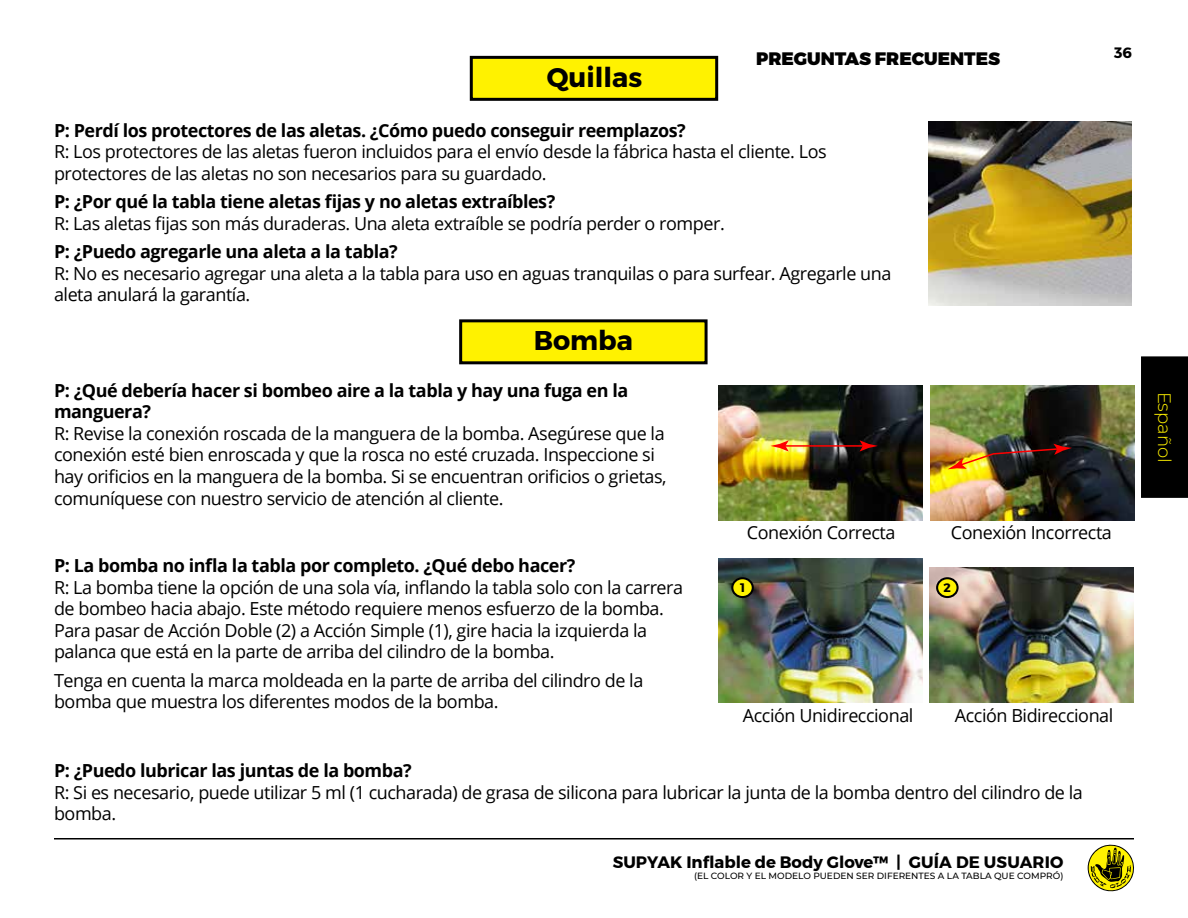
<style>
.page{position:relative;width:1188px;height:918px;background:#fff}
.page>*{position:absolute;margin:0;border:0;box-sizing:border-box;transform-origin:0 0}
.t1{font:700 27px "Montserrat";color:#000}
.t2{font:18px/21.6px "Open Sans";letter-spacing:-.025em;color:#000}
.t3{font:700 18px/21.6px "Open Sans";letter-spacing:-.025em;color:#000}
.t4{font:900 18px "Montserrat";color:#000}
.t5{font:300 18px "Montserrat";color:#fff200}
.t6{font:700 16.5px "Montserrat";color:#000}
.t7{font:700 15px "Montserrat";color:#000}
.t8{font:700 12.3px "Montserrat";color:#000}
.t9{font:500 9px "Montserrat";color:#000}
</style>
<div class="page">
<div style="left:471px;top:57px;width:246px;height:42px;background:#fff200"></div>
<div style="left:470px;top:56px;width:248px;height:45px;border:3px solid #000"></div>
<div style="left:461px;top:321px;width:245px;height:42px;background:#fff200"></div>
<div style="left:459px;top:319px;width:249px;height:45px;border:3px solid #000"></div>
<img style="left:929px;top:122px;width:203px;height:184px">
<img style="left:718px;top:385px;width:204px;height:135px">
<img style="left:930px;top:385px;width:204px;height:135px">
<hr style="left:783px;top:445px;width:83px;height:2px;background:#f00">
<svg style="left:770px;top:440px;width:19px;height:11px"></svg>
<svg style="left:860px;top:440px;width:18px;height:11px"></svg>
<img style="left:948px;top:444px;width:124px;height:25px">
<img style="left:718px;top:558px;width:204px;height:144px">
<img style="left:929px;top:568px;width:204px;height:134px">
<svg style="left:732px;top:578px;width:21px;height:19px"></svg>
<div style="left:731px;top:577px;width:23px;height:21px;border:2px solid #000;border-radius:50%"></div>
<svg style="left:937px;top:578px;width:21px;height:19px"></svg>
<div style="left:936px;top:577px;width:23px;height:21px;border:2px solid #000;border-radius:50%"></div>
<hr style="left:54px;top:838px;width:1080px;height:2px;background:#000">
<svg style="left:1088px;top:844px;width:46px;height:48px"></svg>
<div style="left:1141px;top:356px;width:47px;height:142px;background:#000"></div>
<h1 class="t1" style="left:547px;top:60px;width:97px">Quillas</h1>
<p class="t4" style="left:756px;top:47px;width:246px">PREGUNTAS FRECUENTES</p>
<p class="t3" style="left:54px;top:119px;width:633px">P: Perdí los protectores de las aletas. ¿Cómo puedo conseguir reemplazos?</p>
<p class="t2" style="left:54px;top:141px;width:774px">R: Los protectores de las aletas fueron incluidos para el envío desde la fábrica hasta el cliente. Los protectores de las aletas no son necesarios para su guardado.</p>
<p class="t3" style="left:54px;top:190px;width:503px">P: ¿Por qué la tabla tiene aletas fijas y no aletas extraíbles?</p>
<p class="t2" style="left:54px;top:212px;width:672px">R: Las aletas fijas son más duraderas. Una aleta extraíble se podría perder o romper.</p>
<p class="t3" style="left:54px;top:240px;width:345px">P: ¿Puedo agregarle una aleta a la tabla?</p>
<p class="t2" style="left:54px;top:262px;width:839px">R: No es necesario agregar una aleta a la tabla para uso en aguas tranquilas o para surfear. Agregarle una aleta anulará la garantía.</p>
<h1 class="t1" style="left:534px;top:324px;width:101px">Bomba</h1>
<p class="t3" style="left:54px;top:379px;width:576px">P: ¿Qué debería hacer si bombeo aire a la tabla y hay una fuga en la manguera?</p>
<p class="t2" style="left:54px;top:422px;width:614px">R: Revise la conexión roscada de la manguera de la bomba. Asegúrese que la conexión esté bien enroscada y que la rosca no esté cruzada. Inspeccione si hay orificios en la manguera de la bomba. Si se encuentran orificios o grietas, comuníquese con nuestro servicio de atención al cliente.</p>
<p class="t7" style="left:1114px;top:44px;width:19px">36</p>
<p class="t3" style="left:54px;top:554px;width:523px">P: La bomba no infla la tabla por completo. ¿Qué debo hacer?</p>
<p class="t2" style="left:54px;top:576px;width:631px">R: La bomba tiene la opción de una sola vía, inflando la tabla solo con la carrera de bombeo hacia abajo. Este método requiere menos esfuerzo de la bomba.<br>Para pasar de Acción Doble (2) a Acción Simple (1), gire hacia la izquierda la palanca que está en la parte de arriba del cilindro de la bomba.</p>
<p class="t2" style="left:54px;top:669px;width:591px">Tenga en cuenta la marca moldeada en la parte de arriba del cilindro de la bomba que muestra los diferentes modos de la bomba.</p>
<p class="t2" style="left:747px;top:521px;width:150px">Conexión Correcta</p>
<p class="t2" style="left:951px;top:521px;width:163px">Conexión Incorrecta</p>
<p class="t8" style="left:740px;top:580px;width:7px">1</p>
<p class="t8" style="left:944px;top:580px;width:9px">2</p>
<p class="t2" style="left:743px;top:704px;width:172px">Acción Unidireccional</p>
<p class="t2" style="left:955px;top:704px;width:160px">Acción Bidireccional</p>
<p class="t3" style="left:54px;top:759px;width:359px">P: ¿Puedo lubricar las juntas de la bomba?</p>
<p class="t2" style="left:54px;top:781px;width:1030px">R: Si es necesario, puede utilizar 5 ml (1 cucharada) de grasa de silicona para lubricar la junta de la bomba dentro del cilindro de la bomba.</p>
<p class="t6" style="left:613px;top:852px;width:452px">SUPYAK Inflable de Body Glove™ | GUÍA DE USUARIO</p>
<p class="t9" style="left:694px;top:869px;width:371px">(EL COLOR Y EL MODELO PUEDEN SER DIFERENTES A LA TABLA QUE COMPRÓ)</p>
<p class="t5" style="left:1177px;top:392px;width:73px;rotate:90deg">Español</p>
</div>
